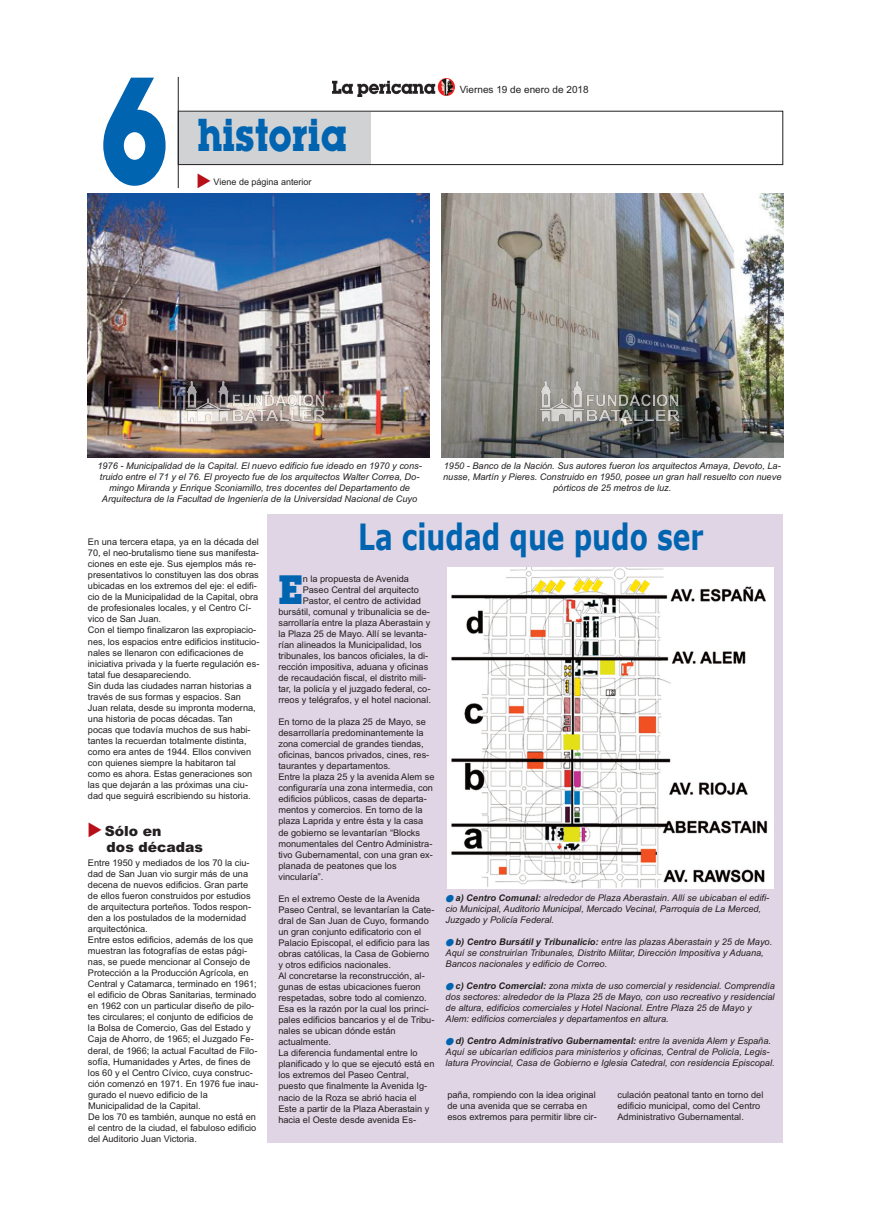
<style>
.page{position:relative;width:871px;height:1219px;background:#fff}
.page>*{position:absolute;margin:0;border:0;box-sizing:border-box;transform-origin:0 0}
.t1{font:700 131.1px "Lubalin";color:#0164b1;scale:.78 1}
.t2{font:700 40.4px "Lubalin";color:#0164b1;scale:.83 1}
.t3{font:700 36px "Verdana";color:#0164b1;scale:.74 1}
.t4{font:700 35.9px "Lubalin";color:#0164b1}
.t5{font:900 14px/16.8px "Arial";color:#231f20}
.t6{font:10px "Arial";color:#231f20}
.t7{font:9.2px/11px "Arial";color:#231f20}
.t8{font:italic 9.2px/11px "Arial";color:#231f20}
.t9{font:9px "Arial";color:#231f20}
.s1{color:#0164b1}
.s2{font-weight:700}
</style>
<div class="page">
<div style="left:268px;top:514px;width:514px;height:628px;background:#dfd5e4"></div>
<div style="left:178px;top:113px;width:192px;height:52px;background:#d1d2d4"></div>
<div style="left:178px;top:111px;width:604px;height:54px;border:1px solid #231f20"></div>
<img style="left:332px;top:79px;width:122px;height:18px">
<hr style="left:178px;top:77px;width:1px;height:111px;background:#231f20">
<img style="left:441px;top:193px;width:341px;height:264px">
<img style="left:88px;top:193px;width:341px;height:264px">
<img style="left:447px;top:568px;width:326px;height:320px">
<img style="left:183px;top:379px;width:147px;height:45px">
<img style="left:537px;top:379px;width:146px;height:45px">
<h1 class="t1" style="left:100px;top:61px;width:89px">6</h1>
<h2 class="t2" style="left:197px;top:113px;width:181px">historia</h2>
<p class="t9" style="left:213px;top:176px;width:99px">Viene de página anterior</p>
<p class="t6" style="left:459px;top:83px;width:130px">Viernes 19 de enero de 2018</p>
<p class="t8" style="left:97px;top:461px;width:325px;text-align:center">1976 - Municipalidad de la Capital. El nuevo edificio fue ideado en 1970 y cons&shy;truido entre el 71 y el 76. El proyecto fue de los arquitectos Walter Correa, Do&shy;mingo Miranda y Enrique Sconiamillo, tres docentes del Departamento de Arquitectura de la Facultad de Ingeniería de la Universidad Nacional de Cuyo</p>
<p class="t8" style="left:443px;top:461px;width:340px;text-align:center">1950 - Banco de la Nación. Sus autores fueron los arquitectos Amaya, Devoto, La&shy;nusse, Martín y Pieres. Construido en 1950, posee un gran hall resuelto con nueve pórticos de 25 metros de luz.</p>
<p class="t7" style="left:88px;top:536px;width:173px">En una tercera etapa, ya en la década del 70, el neo-brutalismo tiene sus manifesta&shy;ciones en este eje. Sus ejemplos más re&shy;presentativos lo constituyen las dos obras ubicadas en los extremos del eje: el edifi&shy;cio de la Municipalidad de la Capital, obra de profesionales locales, y el Centro Cí&shy;vico de San Juan.<br>Con el tiempo finalizaron las expropiacio&shy;nes, los espacios entre edificios institucio&shy;nales se llenaron con edificaciones de iniciativa privada y la fuerte regulación es&shy;tatal fue desapareciendo.<br>Sin duda las ciudades narran historias a través de sus formas y espacios. San Juan relata, desde su impronta moderna, una historia de pocas décadas. Tan pocas que todavía muchos de sus habi&shy;tantes la recuerdan totalmente distinta, como era antes de 1944. Ellos conviven con quienes siempre la habitaron tal como es ahora. Estas generaciones son las que dejarán a las próximas una ciu&shy;dad que seguirá escribiendo su historia.</p>
<h3 class="t5" style="left:105px;top:822px;width:100px">Sólo en<br>dos décadas</h3>
<p class="t7" style="left:88px;top:857px;width:172px">Entre 1950 y mediados de los 70 la ciu&shy;dad de San Juan vio surgir más de una decena de nuevos edificios. Gran parte de ellos fueron construidos por estudios de arquitectura porteños. Todos respon&shy;den a los postulados de la modernidad arquitectónica.<br>Entre estos edificios, además de los que muestran las fotografías de estas pági&shy;nas, se puede mencionar al Consejo de Protección a la Producción Agrícola, en Central y Catamarca, terminado en 1961; el edificio de Obras Sanitarias, terminado en 1962 con un particular diseño de pilo&shy;tes circulares; el conjunto de edificios de la Bolsa de Comercio, Gas del Estado y Caja de Ahorro, de 1965; el Juzgado Fe&shy;deral, de 1966; la actual Facultad de Filo&shy;sofía, Humanidades y Artes, de fines de los 60 y el Centro Cívico, cuya construc&shy;ción comenzó en 1971. En 1976 fue inau&shy;gurado el nuevo edificio de la Municipalidad de la Capital.<br>De los 70 es también, aunque no está en el centro de la ciudad, el fabuloso edificio del Auditorio Juan Victoria.</p>
<h3 class="t3" style="left:358px;top:514px;width:468px">La ciudad que pudo ser</h3>
<h3 class="t4" style="left:278px;top:570px;width:26px">E</h3>
<p class="t7" style="left:302px;top:573px;width:108px">n la propuesta de Avenida</p>
<p class="t7" style="left:302px;top:584px;width:118px">Paseo Central del arquitecto</p>
<p class="t7" style="left:302px;top:595px;width:120px">Pastor, el centro de actividad</p>
<p class="t7" style="left:278px;top:606px;width:153px">bursátil, comunal y tribunalicia se de-</p>
<p class="t7" style="left:278px;top:617px;width:153px">sarrollaría entre la plaza Aberastain y</p>
<p class="t7" style="left:278px;top:628px;width:150px">la Plaza 25 de Mayo. Allí se levanta-</p>
<p class="t7" style="left:278px;top:639px;width:145px">rían alineados la Municipalidad, los</p>
<p class="t7" style="left:278px;top:650px;width:151px">tribunales, los bancos oficiales, la di-</p>
<p class="t7" style="left:278px;top:661px;width:151px">rección impositiva, aduana y oficinas</p>
<p class="t7" style="left:278px;top:672px;width:149px">de recaudación fiscal, el distrito mili-</p>
<p class="t7" style="left:278px;top:683px;width:153px">tar, la policía y el juzgado federal, co-</p>
<p class="t7" style="left:278px;top:694px;width:154px">rreos y telégrafos, y el hotel nacional.</p>
<p class="t7" style="left:278px;top:716px;width:157px">En torno de la plaza 25 de Mayo, se desarrollaría predominantemente la zona comercial de grandes tiendas, oficinas, bancos privados, cines, res&shy;taurantes y departamentos.<br>Entre la plaza 25 y la avenida Alem se configuraría una zona intermedia, con edificios públicos, casas de departa&shy;mentos y comercios. En torno de la plaza Laprida y entre ésta y la casa de gobierno se levantarían “Blocks monumentales del Centro Administra&shy;tivo Gubernamental, con una gran ex&shy;planada de peatones que los vincularía”.</p>
<p class="t7" style="left:278px;top:893px;width:157px">En el extremo Oeste de la Avenida Paseo Central, se levantarían la Cate&shy;dral de San Juan de Cuyo, formando un gran conjunto edificatorio con el Palacio Episcopal, el edificio para las obras católicas, la Casa de Gobierno y otros edificios nacionales.<br>Al concretarse la reconstrucción, al&shy;gunas de estas ubicaciones fueron respetadas, sobre todo al comienzo.<br>Esa es la razón por la cual los princi&shy;pales edificios bancarios y el de Tribu&shy;nales se ubican dónde están actualmente.<br>La diferencia fundamental entre lo planificado y lo que se ejecutó está en los extremos del Paseo Central, puesto que finalmente la Avenida Ig&shy;nacio de la Roza se abrió hacia el Este a partir de la Plaza Aberastain y hacia el Oeste desde avenida Es-</p>
<p class="t8" style="left:445px;top:892px;width:324px"><span class="s1">●</span><span class="s2">a) Centro Comunal:</span> alrededor de Plaza Aberastain. Allí se ubicaban el edifi&shy;cio Municipal, Auditorio Municipal, Mercado Vecinal, Parroquia de La Merced,<br>Juzgado y Policía Federal.</p>
<p class="t8" style="left:445px;top:936px;width:328px"><span class="s1">●</span><span class="s2">b) Centro Bursátil y Tribunalicio:</span> entre las plazas Aberastain y 25 de Mayo.<br>Aquí se construirían Tribunales, Distrito Militar, Dirección Impositiva y Aduana,<br>Bancos nacionales y edificio de Correo.</p>
<p class="t8" style="left:445px;top:980px;width:331px"><span class="s1">●</span><span class="s2">c) Centro Comercial:</span> zona mixta de uso comercial y residencial. Comprendía dos sectores: alrededor de la Plaza 25 de Mayo, con uso recreativo y residencial de altura, edificios comerciales y Hotel Nacional. Entre Plaza 25 de Mayo y Alem: edificios comerciales y departamentos en altura.</p>
<p class="t8" style="left:445px;top:1036px;width:330px"><span class="s1">●</span><span class="s2">d) Centro Administrativo Gubernamental:</span> entre la avenida Alem y España.<br>Aquí se ubicarían edificios para ministerios y oficinas, Central de Policía, Legis&shy;latura Provincial, Casa de Gobierno e Iglesia Catedral, con residencia Episcopal.</p>
<p class="t7" style="left:447px;top:1090px;width:151px">paña, rompiendo con la idea original de una avenida que se cerraba en esos extremos para permitir libre cir-</p>
<p class="t7" style="left:617px;top:1090px;width:147px">culación peatonal tanto en torno del edificio municipal, como del Centro<br>Administrativo Gubernamental.</p>
</div>
